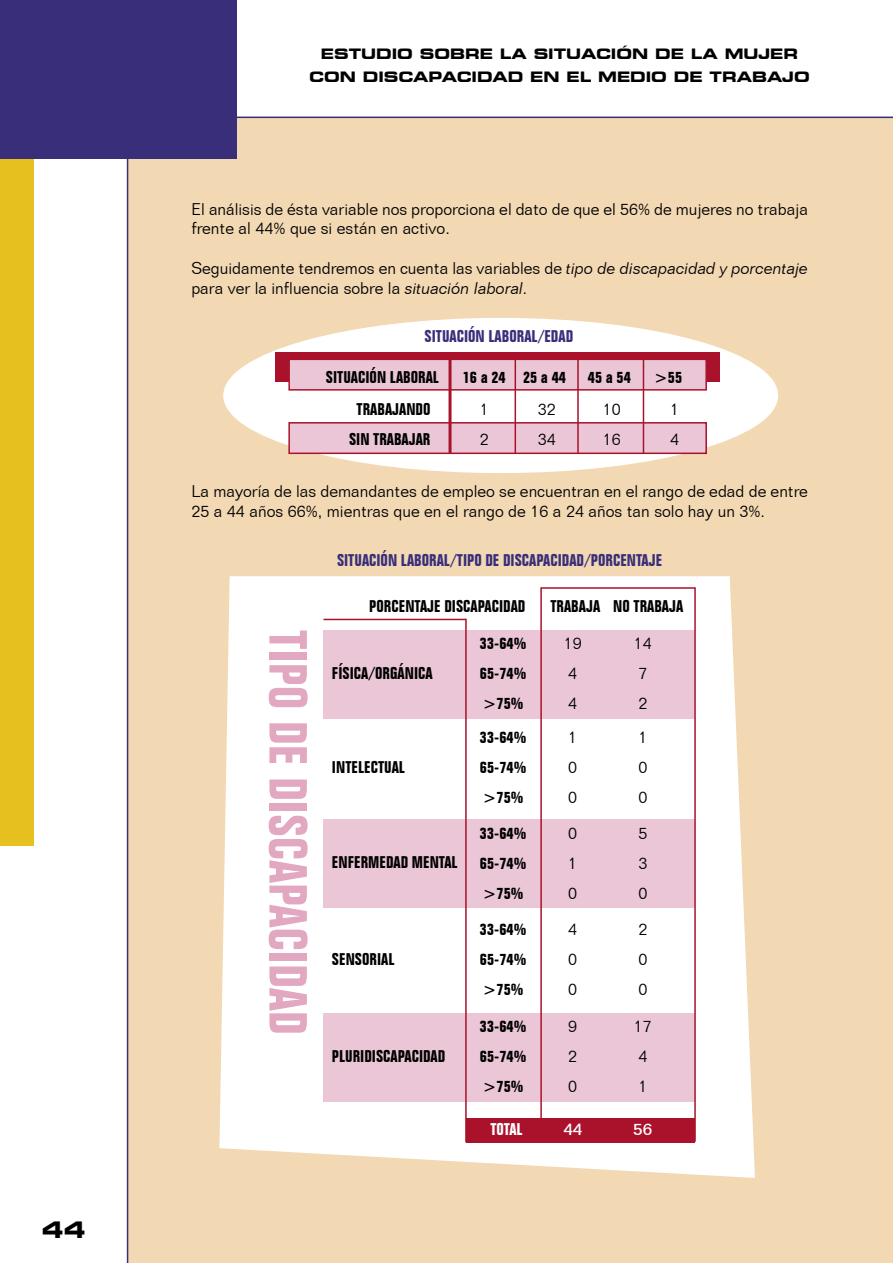
<style>
.page{position:relative;width:893px;height:1263px;background:#fff}
.page>*{position:absolute;margin:0;border:0;box-sizing:border-box;transform-origin:0 0}
.t1{font:700 condensed 52.5px "Folio BT";color:#e3a8c1}
.t2{font:700 expanded 22.5px "Square 721 BT";color:#000}
.t3{font:300 16.5px/19.8px "Folio BT";color:#000}
.t4{font:700 condensed 16.5px "Folio BT";color:#000}
.t5{font:700 condensed 16.5px "Folio BT";color:#392e7a}
.t6{font:700 condensed 16.5px "Folio BT";color:#fff}
.t7{font:500 16.5px "Folio BT";color:#fff}
.t8{font:700 expanded 14.25px "Square 721 BT";color:#000}
.s1{font-style:italic}
</style>
<div class="page">
<div style="left:128px;top:117px;width:765px;height:1146px;background:#f2d8b3"></div>
<div style="left:223px;top:318px;width:555px;height:155px;background:#fff;border-radius:50%"></div>
<svg style="left:219px;top:576px;width:536px;height:602px;background:#fdfbf8"></svg>
<hr style="left:237px;top:117px;width:656px;height:1px;background:#392e7a">
<hr style="left:127px;top:158px;width:1px;height:1105px;background:#392e7a">
<div style="left:0;top:117px;width:34px;height:729px;background:#e6c01f"></div>
<div style="left:0;top:0;width:237px;height:159px;background:#392e7a"></div>
<div style="left:275px;top:352px;width:445px;height:30px;background:#a9122a"></div>
<div style="left:289px;top:359px;width:417px;height:31px;background:#ebc6d6"></div>
<div style="left:288px;top:359px;width:419px;height:32px;border:2px solid #a9122a"></div>
<div style="left:289px;top:423px;width:417px;height:30px;background:#ebc6d6"></div>
<div style="left:288px;top:422px;width:419px;height:32px;border:2px solid #a9122a"></div>
<hr style="left:448px;top:359px;width:3px;height:94px;background:#a9122a">
<hr style="left:515px;top:359px;width:1px;height:94px;background:#a9122a">
<hr style="left:577px;top:359px;width:2px;height:94px;background:#a9122a">
<hr style="left:643px;top:359px;width:1px;height:94px;background:#a9122a">
<div style="left:323px;top:1013px;width:372px;height:88px;background:#ebc6d6"></div>
<div style="left:323px;top:820px;width:372px;height:88px;background:#ebc6d6"></div>
<div style="left:323px;top:630px;width:372px;height:88px;background:#ebc6d6"></div>
<hr style="left:465px;top:619px;width:2px;height:523px;background:#a9122a">
<hr style="left:323px;top:619px;width:143px;height:1px;background:#a9122a">
<div style="left:466px;top:1118px;width:229px;height:24px;background:#a9122a"></div>
<div style="left:540px;top:587px;width:156px;height:555px;border:2px solid #a9122a"></div>
<p class="t2" style="left:42px;top:1216px;width:45px">44</p>
<p class="t8" style="left:321px;top:45px;width:479px">ESTUDIO SOBRE LA SITUACIÓN DE LA MUJER</p>
<p class="t8" style="left:309px;top:68px;width:502px">CON DISCAPACIDAD EN EL MEDIO DE TRABAJO</p>
<p class="t3" style="left:191px;top:199px;width:618px">El análisis de ésta variable nos proporciona el dato de que el 56% de mujeres no trabaja frente al 44% que si están en activo.</p>
<p class="t3" style="left:191px;top:258px;width:618px">Seguidamente tendremos en cuenta las variables de <span class="s1">tipo de discapacidad y porcentaje </span>para ver la influencia sobre la <span class="s1">situación laboral.</span></p>
<p class="t5" style="left:425px;top:326px;width:150px">SITUACIÓN LABORAL/EDAD</p>
<p class="t4" style="left:326px;top:367px;width:115px">SITUACIÓN LABORAL</p>
<p class="t4" style="left:463px;top:367px;width:45px">16 a 24</p>
<p class="t4" style="left:523px;top:367px;width:45px">25 a 44</p>
<p class="t4" style="left:588px;top:367px;width:45px">45 a 54</p>
<p class="t4" style="left:654px;top:367px;width:30px">&gt;55</p>
<p class="t4" style="left:357px;top:399px;width:75px">TRABAJANDO</p>
<p class="t4" style="left:349px;top:429px;width:83px">SIN TRABAJAR</p>
<p class="t3" style="left:480px;top:399px;width:11px">1</p>
<p class="t3" style="left:480px;top:429px;width:11px">2</p>
<p class="t3" style="left:538px;top:399px;width:20px">32</p>
<p class="t3" style="left:538px;top:429px;width:20px">34</p>
<p class="t3" style="left:603px;top:399px;width:20px">10</p>
<p class="t3" style="left:603px;top:429px;width:20px">16</p>
<p class="t3" style="left:670px;top:399px;width:11px">1</p>
<p class="t3" style="left:670px;top:429px;width:11px">4</p>
<p class="t3" style="left:191px;top:481px;width:618px">La mayoría de las demandantes de empleo se encuentran en el rango de edad de entre<br>25 a 44 años 66%, mientras que en el rango de 16 a 24 años tan solo hay un 3%.</p>
<p class="t1" style="left:320px;top:630px;width:406px;rotate:90deg">TIPO DE DISCAPACIDAD</p>
<p class="t5" style="left:337px;top:550px;width:327px">SITUACIÓN LABORAL/TIPO DE DISCAPACIDAD/PORCENTAJE</p>
<p class="t4" style="left:369px;top:596px;width:158px">PORCENTAJE DISCAPACIDAD</p>
<p class="t4" style="left:550px;top:596px;width:51px">TRABAJA</p>
<p class="t4" style="left:613px;top:596px;width:72px">NO TRABAJA</p>
<p class="t4" style="left:332px;top:663px;width:102px">FÍSICA/ORGÁNICA</p>
<p class="t4" style="left:332px;top:757px;width:75px">INTELECTUAL</p>
<p class="t4" style="left:332px;top:852px;width:127px">ENFERMEDAD MENTAL</p>
<p class="t4" style="left:332px;top:949px;width:64px">SENSORIAL</p>
<p class="t4" style="left:332px;top:1046px;width:115px">PLURIDISCAPACIDAD</p>
<p class="t4" style="left:480px;top:633px;width:48px">33-64%</p>
<p class="t4" style="left:480px;top:663px;width:48px">65-74%</p>
<p class="t4" style="left:483px;top:693px;width:42px">&gt;75%</p>
<p class="t4" style="left:480px;top:727px;width:48px">33-64%</p>
<p class="t4" style="left:480px;top:757px;width:48px">65-74%</p>
<p class="t4" style="left:483px;top:787px;width:42px">&gt;75%</p>
<p class="t4" style="left:480px;top:823px;width:48px">33-64%</p>
<p class="t4" style="left:480px;top:853px;width:48px">65-74%</p>
<p class="t4" style="left:483px;top:883px;width:42px">&gt;75%</p>
<p class="t4" style="left:480px;top:919px;width:48px">33-64%</p>
<p class="t4" style="left:480px;top:949px;width:48px">65-74%</p>
<p class="t4" style="left:483px;top:979px;width:42px">&gt;75%</p>
<p class="t4" style="left:480px;top:1016px;width:48px">33-64%</p>
<p class="t4" style="left:480px;top:1046px;width:48px">65-74%</p>
<p class="t4" style="left:483px;top:1076px;width:42px">&gt;75%</p>
<p class="t3" style="left:564px;top:633px;width:20px">19</p>
<p class="t3" style="left:568px;top:663px;width:11px">4</p>
<p class="t3" style="left:568px;top:693px;width:11px">4</p>
<p class="t3" style="left:568px;top:727px;width:11px">1</p>
<p class="t3" style="left:568px;top:757px;width:11px">0</p>
<p class="t3" style="left:568px;top:787px;width:11px">0</p>
<p class="t3" style="left:568px;top:823px;width:11px">0</p>
<p class="t3" style="left:568px;top:853px;width:11px">1</p>
<p class="t3" style="left:568px;top:883px;width:11px">0</p>
<p class="t3" style="left:568px;top:919px;width:11px">4</p>
<p class="t3" style="left:568px;top:949px;width:11px">0</p>
<p class="t3" style="left:568px;top:979px;width:11px">0</p>
<p class="t3" style="left:568px;top:1016px;width:11px">9</p>
<p class="t3" style="left:568px;top:1046px;width:11px">2</p>
<p class="t3" style="left:568px;top:1076px;width:11px">0</p>
<p class="t3" style="left:634px;top:633px;width:20px">14</p>
<p class="t3" style="left:638px;top:663px;width:11px">7</p>
<p class="t3" style="left:638px;top:693px;width:11px">2</p>
<p class="t3" style="left:638px;top:727px;width:11px">1</p>
<p class="t3" style="left:638px;top:757px;width:11px">0</p>
<p class="t3" style="left:638px;top:787px;width:11px">0</p>
<p class="t3" style="left:638px;top:823px;width:11px">5</p>
<p class="t3" style="left:638px;top:853px;width:11px">3</p>
<p class="t3" style="left:638px;top:883px;width:11px">0</p>
<p class="t3" style="left:638px;top:919px;width:11px">2</p>
<p class="t3" style="left:638px;top:949px;width:11px">0</p>
<p class="t3" style="left:638px;top:979px;width:11px">0</p>
<p class="t3" style="left:634px;top:1016px;width:20px">17</p>
<p class="t3" style="left:638px;top:1046px;width:11px">4</p>
<p class="t3" style="left:638px;top:1076px;width:11px">1</p>
<p class="t6" style="left:490px;top:1119px;width:34px">TOTAL</p>
<p class="t7" style="left:563px;top:1119px;width:21px">44</p>
<p class="t7" style="left:633px;top:1119px;width:21px">56</p>
</div>
